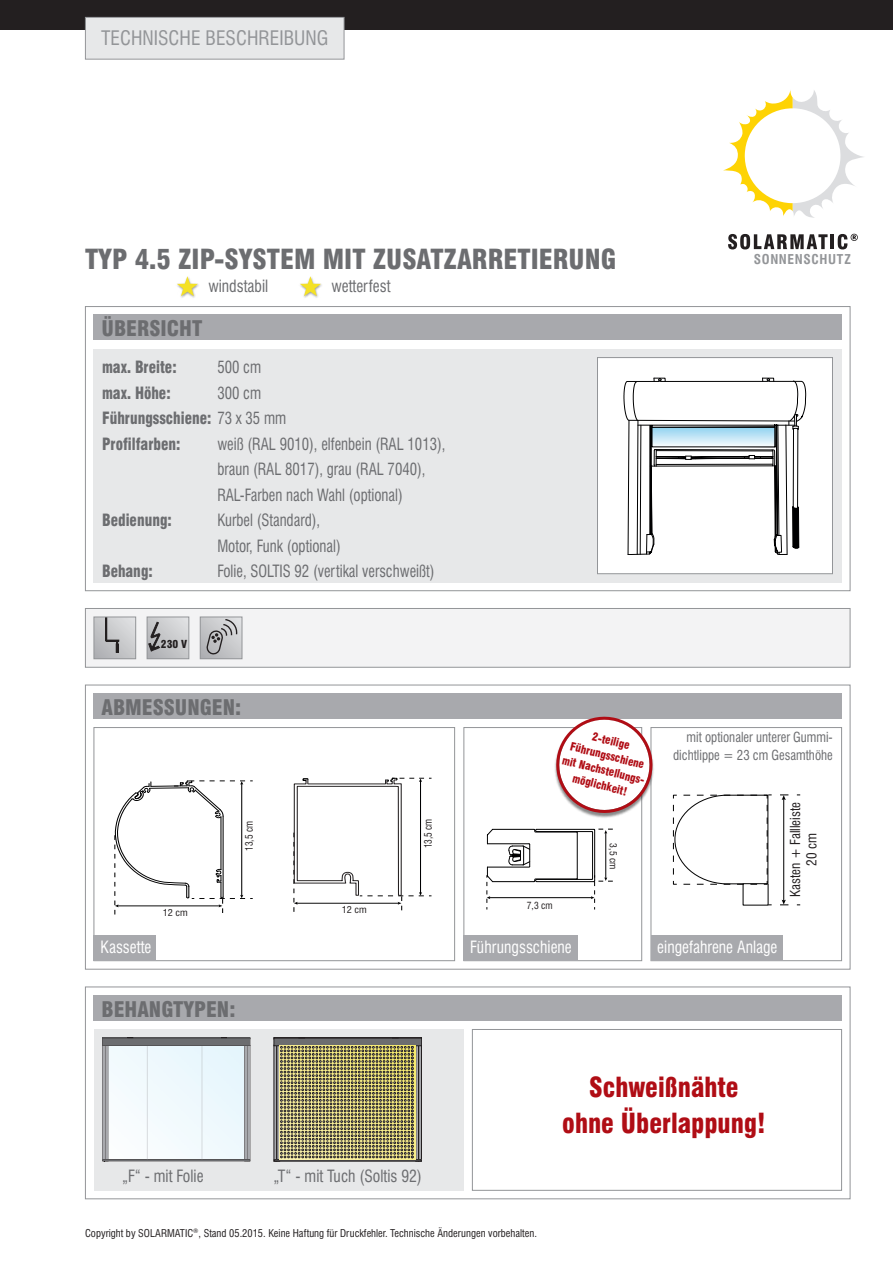
<style>
.page{position:relative;width:893px;height:1263px;background:#fff}
.page>*{position:absolute;margin:0;border:0;box-sizing:border-box;transform-origin:0 0}
.t1{font:900 condensed 27px "Swiss 721 BT";color:#6c6d70}
.t2{font:900 condensed 27px/36px "Swiss 721 BT";color:#b00d15;text-align:center;scale:.95 1}
.t3{font:900 condensed 21px "Swiss 721 BT";color:#6c6d70}
.t4{font:condensed 19.5px "Swiss 721 BT";color:#939598}
.t5{font:condensed 16.5px/25.5px "Swiss 721 BT";color:#6c6d70;scale:.9 1}
.t6{font:900 condensed 16.5px/25.5px "Swiss 721 BT";color:#6c6d70;scale:.9 1}
.t7{font:condensed 16.5px "Swiss 721 BT";color:#6c6d70;scale:.95 1}
.t8{font:condensed 16.5px "Swiss 721 BT";color:#fff;scale:.95 1}
.t9{font:condensed 13.5px/18px "Swiss 721 BT";color:#6c6d70;text-align:right;scale:.95 1}
.t10{font:condensed 13.5px/16.2px "Swiss 721 BT";color:#231f20;text-align:center}
.t11{font:700 condensed 13.2px "Swiss 721 BT";letter-spacing:.045em;color:#939598}
.t12{font:900 condensed 11.25px/15px "Swiss 721 BT";color:#b00d15;text-align:center;scale:.95 1}
.t13{font:900 condensed 10.8px "Swiss 721 BT";color:#231f20}
.t14{font:condensed 10.5px "Swiss 721 BT";color:#231f20}
.t15{font:condensed 10.2px "Swiss 721 BT";color:#231f20;scale:.91 1}
.t16{font:condensed 9.75px "Swiss 721 BT";color:#231f20}
.t17{font:condensed 9.6px "Swiss 721 BT";color:#231f20}
.t18{font:condensed 9.3px "Swiss 721 BT";color:#231f20;scale:1.09 1}
.s1{font-weight:400}
</style>
<div class="page">
<div style="left:0;top:0;width:893px;height:30px;background:#231f20"></div>
<div style="left:86px;top:18px;width:258px;height:41px;background:#e7e8e9"></div>
<div style="left:85px;top:17px;width:259px;height:43px;border:1px solid #939598"></div>
<svg style="left:723px;top:90px;width:140px;height:128px"></svg>
<svg style="left:728px;top:234px;width:100px;height:15px"></svg>
<hr style="left:831px;top:234px;width:3px;height:15px;background:#231f20">
<svg style="left:838px;top:234px;width:20px;height:15px"></svg>
<div style="left:94px;top:315px;width:748px;height:25px;background:#a8a9ad"></div>
<div style="left:86px;top:609px;width:764px;height:58px;background:#f3f3f4"></div>
<div style="left:85px;top:608px;width:765px;height:60px;border:1px solid #939598"></div>
<svg style="left:149px;top:619px;width:38px;height:38px"></svg>
<svg style="left:149px;top:622px;width:11px;height:29px"></svg>
<div style="left:147px;top:617px;width:42px;height:42px;border:1px solid #939598"></div>
<div style="left:94px;top:617px;width:41px;height:41px;background:linear-gradient(to bottom,#d6d7d9,#b9babd)"></div>
<svg style="left:105px;top:619px;width:14px;height:33px"></svg>
<div style="left:94px;top:617px;width:42px;height:42px;border:1px solid #939598"></div>
<svg style="left:202px;top:619px;width:38px;height:38px"></svg>
<svg style="left:207px;top:619px;width:31px;height:35px"></svg>
<div style="left:200px;top:617px;width:42px;height:42px;border:1px solid #939598"></div>
<div style="left:94px;top:349px;width:748px;height:234px;background:#e7e8e9"></div>
<div style="left:94px;top:693px;width:748px;height:26px;background:#a8a9ad"></div>
<div style="left:85px;top:986px;width:765px;height:213px;border:1px solid #939598"></div>
<div style="left:94px;top:995px;width:748px;height:25px;background:#a8a9ad"></div>
<div style="left:94px;top:1029px;width:369px;height:162px;background:#e7e8e9"></div>
<div style="left:472px;top:1029px;width:370px;height:162px;border:1px solid #939598"></div>
<div style="left:94px;top:727px;width:361px;height:234px;border:1px solid #939598"></div>
<div style="left:463px;top:727px;width:179px;height:234px;border:1px solid #939598"></div>
<div style="left:651px;top:727px;width:191px;height:234px;border:1px solid #939598"></div>
<div style="left:598px;top:358px;width:234px;height:215px;background:#fff"></div>
<div style="left:597px;top:357px;width:236px;height:217px;border:1px solid #939598"></div>
<img style="left:180px;top:284px;width:19px;height:14px">
<svg style="left:177px;top:276px;width:21px;height:20px"></svg>
<img style="left:304px;top:284px;width:18px;height:14px">
<svg style="left:300px;top:276px;width:21px;height:20px"></svg>
<svg style="left:487px;top:829px;width:126px;height:80px"></svg>
<hr style="left:783px;top:798px;width:1px;height:103px;background:#000001">
<svg style="left:780px;top:795px;width:20px;height:5px"></svg>
<svg style="left:780px;top:900px;width:20px;height:5px"></svg>
<svg style="left:673px;top:794px;width:99px;height:91px"></svg>
<div style="left:463px;top:935px;width:115px;height:26px;background:#a8a9ad"></div>
<div style="left:651px;top:935px;width:131px;height:26px;background:#a8a9ad"></div>
<div style="left:94px;top:935px;width:62px;height:26px;background:#a8a9ad"></div>
<svg style="left:115px;top:780px;width:138px;height:135px"></svg>
<svg style="left:293px;top:778px;width:138px;height:134px"></svg>
<svg style="left:624px;top:378px;width:182px;height:177px"></svg>
<svg style="left:654px;top:429px;width:119px;height:16px;background:#c3e6f6"></svg>
<div style="left:652px;top:427px;width:123px;height:20px;border:1px solid #000001"></div>
<svg style="left:102px;top:1037px;width:148px;height:125px;background:#dbe3e6"></svg>
<div style="left:416px;top:1045px;width:3px;height:116px;border:1px solid #231f20"></div>
<div style="left:419px;top:1045px;width:3px;height:116px;border:1px solid #231f20"></div>
<div style="left:274px;top:1159px;width:147px;height:2px;border:1px solid #231f20"></div>
<div style="left:274px;top:1037px;width:148px;height:2px;border:1px solid #231f20"></div>
<div style="left:274px;top:1038px;width:148px;height:8px;background:#6c6d70"></div>
<div style="left:274px;top:1038px;width:148px;height:8px;border:1px solid #231f20"></div>
<div style="left:280px;top:1046px;width:136px;height:113px;background:linear-gradient(to bottom,#f6ea6b,#f7ed8d)"></div>
<svg style="left:275px;top:1046px;width:138px;height:116px;background:#969062"></svg>
<hr style="left:147px;top:1046px;width:1px;height:113px;background:#dadfe3">
<hr style="left:202px;top:1046px;width:1px;height:113px;background:#e0e8ed">
<img style="left:540px;top:727px;width:131px;height:105px">
<svg style="left:551px;top:716px;width:107px;height:102px"></svg>
<p class="t4" style="left:101px;top:27px;width:229px">TECHNISCHE BESCHREIBUNG</p>
<h1 class="t1" style="left:85px;top:244px;width:533px">TYP 4.5 ZIP-SYSTEM MIT ZUSATZARRETIERUNG</h1>
<p class="t11" style="left:754px;top:251px;width:99px">SONNENSCHUTZ</p>
<p class="t7" style="left:208px;top:277px;width:65px">windstabil</p>
<p class="t7" style="left:331px;top:277px;width:64px">wetterfest</p>
<p class="t3" style="left:101px;top:317px;width:102px">ÜBERSICHT</p>
<p class="t6" style="left:102px;top:355px;width:84px">max. Breite:</p>
<p class="t5" style="left:217px;top:355px;width:50px">500 cm</p>
<p class="t6" style="left:102px;top:380px;width:78px">max. Höhe:</p>
<p class="t6" style="left:102px;top:380px;width:206px;text-indent:115px"><span class="s1">300 cm<br></span>Führungsschiene: <span class="s1">73 x 35 mm<br></span>Profilfarben:</p>
<p class="t5" style="left:217px;top:431px;width:255px">weiß (RAL 9010), elfenbein (RAL 1013), braun (RAL 8017), grau (RAL 7040),<br>RAL-Farben nach Wahl (optional)</p>
<p class="t6" style="left:102px;top:508px;width:79px">Bedienung:</p>
<p class="t5" style="left:217px;top:508px;width:139px">Kurbel (Standard),<br>Motor, Funk (optional)</p>
<p class="t6" style="left:102px;top:559px;width:58px">Behang:</p>
<p class="t5" style="left:217px;top:559px;width:243px">Folie, SOLTIS 92 (vertikal verschweißt)</p>
<p class="t13" style="left:161px;top:637px;width:28px">230 V</p>
<p class="t3" style="left:101px;top:695px;width:141px">ABMESSUNGEN:</p>
<p class="t18" style="left:163px;top:906px;width:24px">12 cm</p>
<p class="t15" style="left:243px;top:851px;width:34px;rotate:-90deg">13,5 cm</p>
<p class="t18" style="left:342px;top:904px;width:24px">12 cm</p>
<p class="t15" style="left:422px;top:848px;width:34px;rotate:-90deg">13,5 cm</p>
<p class="t12" style="left:594px;top:729px;width:42px;rotate:14deg">2-teilige</p>
<p class="t12" style="left:564px;top:753px;width:89px;rotate:14deg">mit Nachstellungs&shy;möglichkeit!</p>
<p class="t12" style="left:572px;top:739px;width:82px;rotate:14deg">Führungsschiene</p>
<p class="t16" style="left:527px;top:899px;width:27px">7,3 cm</p>
<p class="t17" style="left:619px;top:843px;width:28px;rotate:90deg">3,5 cm</p>
<p class="t9" style="left:673px;top:728px;width:170px">mit optionaler unterer Gummi&shy;dichtlippe = 23 cm Gesamthöhe</p>
<p class="t10" style="left:787px;top:897px;width:96px;rotate:-90deg">Kasten + Fallleiste<br>20 cm</p>
<p class="t8" style="left:101px;top:938px;width:55px">Kassette</p>
<p class="t8" style="left:470px;top:938px;width:108px">Führungsschiene</p>
<p class="t8" style="left:657px;top:938px;width:128px">eingefahrene Anlage</p>
<p class="t3" style="left:101px;top:997px;width:136px">BEHANGTYPEN:</p>
<p class="t7" style="left:122px;top:1167px;width:87px">„F“ - mit Folie</p>
<p class="t7" style="left:274px;top:1167px;width:158px">„T“ - mit Tuch (Soltis 92)</p>
<p class="t14" style="left:85px;top:1227px;width:453px">Copyright by SOLARMATIC<sup>®</sup>, Stand 05.2015. Keine Haftung für Druckfehler. Technische Änderungen vorbehalten.</p>
<h1 class="t2" style="left:562px;top:1069px;width:215px">Schweißnähte ohne Überlappung!</h1>
</div>
